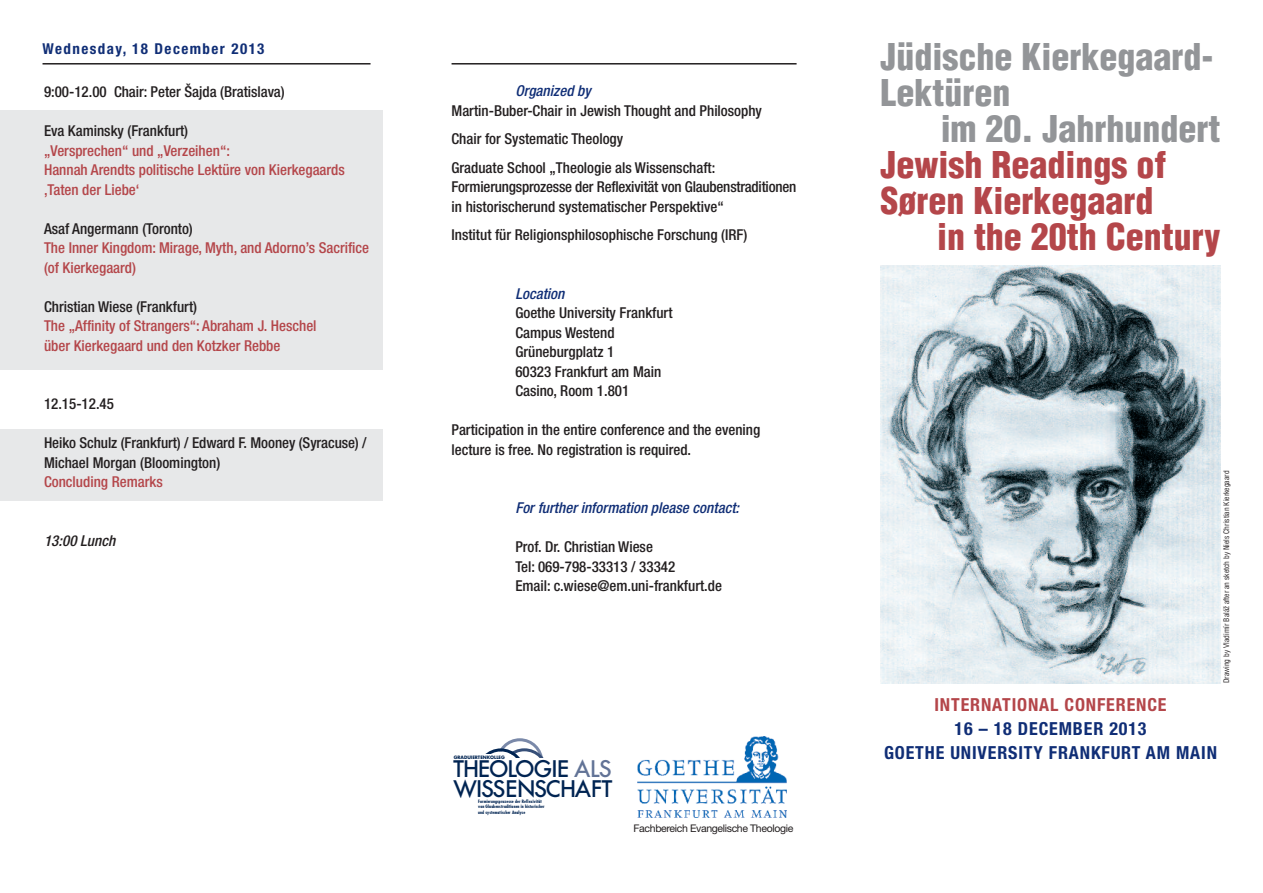
<style>
.page{position:relative;width:1263px;height:893px;background:#fff}
.page>*{position:absolute;margin:0;border:0;box-sizing:border-box;transform-origin:0 0}
.t1{font:900 condensed 36px "Helvetica";color:#b4464a}
.t2{font:900 condensed 36px/36px "Helvetica";color:#939598}
.t3{font:23.85px/19.6px "Futura BQ Medium+GOXUFQ";letter-spacing:-.04em;color:#002452}
.t4{font:700 condensed 18px/24px "Helvetica Neue";letter-spacing:.05em;color:#102e76;text-align:center}
.t5{font:700 condensed 18px "Helvetica Neue";letter-spacing:.05em;color:#b4464a}
.t6{font:500 condensed 15px/19.5px "Helvetica Neue";color:#231f20}
.t7{font:500 condensed 15px/19.5px "Helvetica Neue";color:#b4464a}
.t8{font:italic 500 condensed 15px "Helvetica Neue";letter-spacing:.005em;color:#102e76}
.t9{font:700 condensed 15px "Helvetica Neue";letter-spacing:.095em;color:#102e76}
.t10{font:italic 500 condensed 15px "Helvetica Neue";letter-spacing:.005em;color:#231f20}
.t11{font:10.5px "Helvetica Neue";letter-spacing:-.035em;color:#231f20}
.t12{font:condensed 7.5px "Helvetica";color:#231f20}
.t13{font:4.5px/5.7px "Futura Condensed Bold+KXZCVW";letter-spacing:.02em;color:#002452}
.t14{font:4.5px "Futura Bold+AGZZGA";color:#002452}
.s1{color:#627396}
</style>
<div class="page">
<div style="left:0;top:111px;width:383px;height:259px;background:#e7e8e9"></div>
<div style="left:0;top:429px;width:383px;height:72px;background:#e7e8e9"></div>
<img style="left:880px;top:266px;width:340px;height:418px">
<hr style="left:43px;top:63px;width:327px;height:2px;background:#231f20">
<hr style="left:452px;top:63px;width:344px;height:2px;background:#231f20">
<svg style="left:485px;top:738px;width:59px;height:20px"></svg>
<div style="left:454px;top:755px;width:51px;height:5px;background:#fff"></div>
<img style="left:638px;top:737px;width:148px;height:81px">
<p class="t9" style="left:43px;top:40px;width:223px">Wednesday, 18 December 2013</p>
<p class="t6" style="left:44px;top:83px;width:242px">9:00-12.00 Chair: Peter Šajda (Bratislava)</p>
<p class="t6" style="left:44px;top:122px;width:146px">Eva Kaminsky (Frankfurt)</p>
<p class="t7" style="left:44px;top:142px;width:302px">„Versprechen“ und „Verzeihen“:<br>Hannah Arendts politische Lektüre von Kierkegaards ,Taten der Liebe‘</p>
<p class="t6" style="left:44px;top:220px;width:150px">Asaf Angermann (Toronto)</p>
<p class="t7" style="left:44px;top:239px;width:327px">The Inner Kingdom: Mirage, Myth, and Adorno’s Sacrifice (of Kierkegaard)</p>
<p class="t6" style="left:44px;top:298px;width:155px">Christian Wiese (Frankfurt)</p>
<p class="t7" style="left:44px;top:317px;width:274px">The „Affinity of Strangers“: Abraham J. Heschel über Kierkegaard und den Kotzker Rebbe</p>
<p class="t6" style="left:44px;top:395px;width:71px">12.15-12.45</p>
<p class="t6" style="left:44px;top:434px;width:324px">Heiko Schulz (Frankfurt) / Edward F. Mooney (Syracuse) /<br>Michael Morgan (Bloomington)</p>
<p class="t7" style="left:44px;top:473px;width:120px">Concluding Remarks</p>
<p class="t10" style="left:44px;top:535px;width:73px">13:00 Lunch</p>
<p class="t8" style="left:515px;top:85px;width:77px">Organized by</p>
<p class="t6" style="left:451px;top:97px;width:312px;line-height:28.5px">Martin-Buber-Chair in Jewish Thought and Philosophy<br>Chair for Systematic Theology<br>Graduate School „Theologie als Wissenschaft:</p>
<p class="t6" style="left:452px;top:178px;width:346px">Formierungsprozesse der Reflexivität von Glaubenstraditionen in historischerund systematischer Perspektive“</p>
<p class="t6" style="left:452px;top:226px;width:297px">Institut für Religionsphilosophische Forschung (IRF)</p>
<p class="t8" style="left:515px;top:288px;width:51px">Location</p>
<p class="t6" style="left:515px;top:304px;width:159px">Goethe University Frankfurt<br>Campus Westend<br>Grüneburgplatz 1<br>60323 Frankfurt am Main<br>Casino, Room 1.801</p>
<p class="t6" style="left:452px;top:421px;width:310px">Participation in the entire conference and the evening lecture is free. No registration is required.</p>
<p class="t8" style="left:515px;top:502px;width:225px">For further information please contact:</p>
<p class="t6" style="left:515px;top:538px;width:208px">Prof. Dr. Christian Wiese<br>Tel: 069-798-33313 / 33342<br>Email: c.wiese@em.uni-frankfurt.de</p>
<p class="t14" style="left:454px;top:755px;width:53px">GRADUIERTENKOLLEG</p>
<h2 class="t3" style="left:453px;top:759px;width:161px">THEOLOGIE <span class="s1">ALS<br></span>WISSENSCHAFT</h2>
<p class="t13" style="left:478px;top:799px;width:68px">Formierungsprozesse der Reflexivität von Glaubenstraditionen in historischer und systematischer Analyse</p>
<p class="t11" style="left:634px;top:822px;width:161px">Fachbereich Evangelische Theologie</p>
<h1 class="t2" style="left:880px;top:39px;width:334px">Jüdische Kierkegaard-<br>Lektüren</h1>
<h1 class="t2" style="left:941px;top:111px;width:281px">im 20. Jahrhundert</h1>
<h1 class="t1" style="left:880px;top:144px;width:287px">Jewish Readings of</h1>
<h1 class="t1" style="left:880px;top:180px;width:274px">Søren Kierkegaard</h1>
<h1 class="t1" style="left:937px;top:216px;width:285px">in the 20th Century</h1>
<p class="t12" style="left:1222px;top:683px;width:214px;rotate:-90deg">Drawing by Vladimír Baláž after an sketch by Niels Christian Kierkegaard</p>
<p class="t5" style="left:934px;top:694px;width:234px">INTERNATIONAL CONFERENCE</p>
<p class="t4" style="left:884px;top:716px;width:334px">16 – 18 DECEMBER 2013<br>GOETHE UNIVERSITY FRANKFURT AM MAIN</p>
</div>
